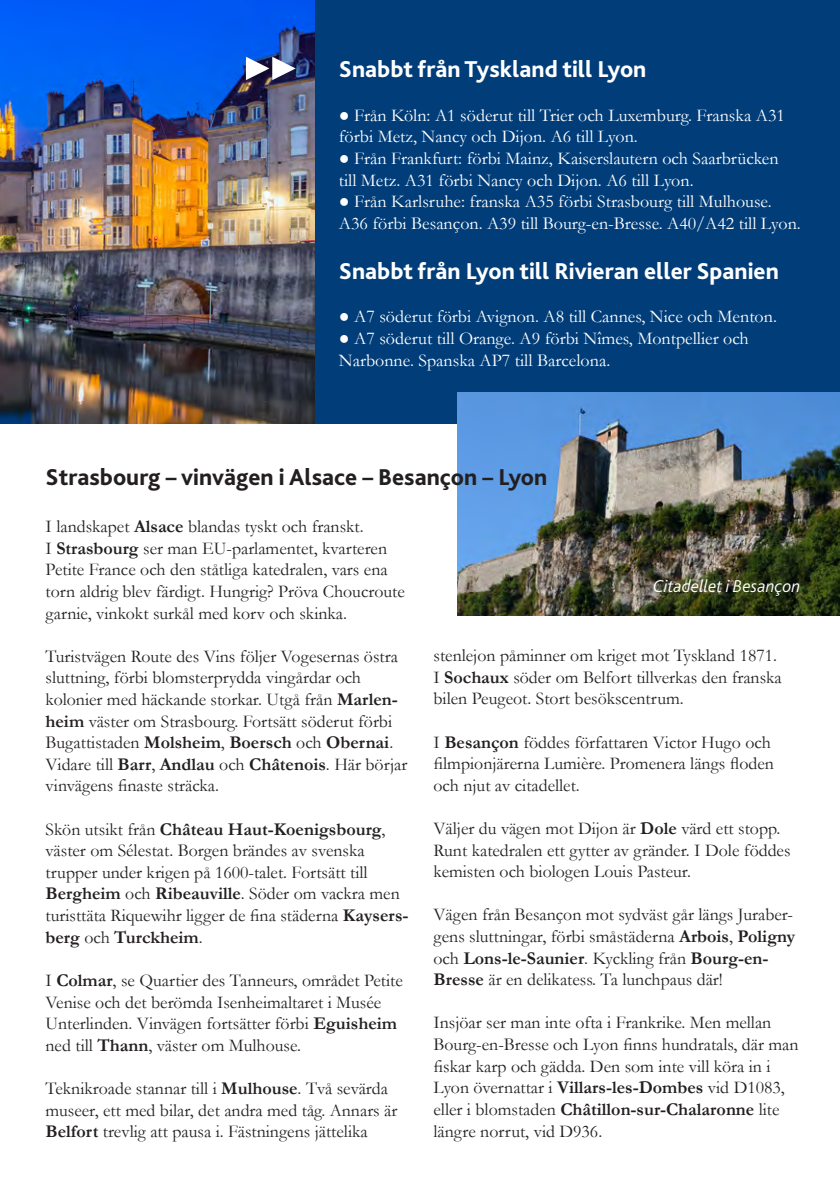
<style>
.page{position:relative;width:840px;height:1191px;background:#fff}
.page>*{position:absolute;margin:0;border:0;box-sizing:border-box;transform-origin:0 0}
.t1{font:800 24px "Bliss 2";color:#fff}
.t2{font:800 24px "Bliss 2";color:#231f20}
.t3{font:18px/21.6px "Garamond";color:#231f20}
.t4{font:18px/21.6px "Garamond";color:#fff}
.t5{font:italic 300 18px "Bliss 2";color:#fff}
.s1{font-weight:700}
</style>
<div class="page">
<img style="left:0;top:0;width:315px;height:424px">
<div style="left:315px;top:0;width:524px;height:424px;background:#003d79"></div>
<img style="left:457px;top:392px;width:382px;height:223px">
<svg style="left:246px;top:57px;width:49px;height:23px"></svg>
<h1 class="t1" style="left:338px;top:55px;width:309px">Snabbt från Tyskland till Lyon</h1>
<p class="t4" style="left:338px;top:104px;width:447px">● Från Köln: A1 söderut till Trier och Luxemburg. Franska A31 förbi Metz, Nancy och Dijon. A6 till Lyon.</p>
<p class="t4" style="left:338px;top:147px;width:441px">● Från Frankfurt: förbi Mainz, Kaiserslautern och Saarbrücken till Metz. A31 förbi Nancy och Dijon. A6 till Lyon.</p>
<p class="t4" style="left:338px;top:190px;width:463px">● Från Karlsruhe: franska A35 förbi Strasbourg till Mulhouse.<br>A36 förbi Besançon. A39 till Bourg-en-Bresse. A40/A42 till Lyon.</p>
<h1 class="t1" style="left:338px;top:256px;width:441px">Snabbt från Lyon till Rivieran eller Spanien</h1>
<p class="t4" style="left:338px;top:305px;width:439px">● A7 söderut förbi Avignon. A8 till Cannes, Nice och Menton.</p>
<p class="t4" style="left:338px;top:327px;width:411px">● A7 söderut till Orange. A9 förbi Nîmes, Montpellier och<br>Narbonne. Spanska AP7 till Barcelona.</p>
<h1 class="t2" style="left:46px;top:462px;width:503px">Strasbourg – vinvägen i Alsace – Besançon – Lyon</h1>
<p class="t3" style="left:46px;top:515px;width:360px">I landskapet <span class="s1">Alsace</span> blandas tyskt och franskt.<br>I <span class="s1">Strasbourg</span> ser man EU-parlamentet, kvarteren Petite France och den ståtliga katedralen, vars ena torn aldrig blev färdigt. Hungrig? Pröva Choucroute garnie, vinkokt surkål med korv och skinka.</p>
<p class="t3" style="left:46px;top:645px;width:363px">Turistvägen Route des Vins följer Vogesernas östra sluttning, förbi blomsterprydda vingårdar och kolonier med häckande storkar. Utgå från <span class="s1">Marlen&shy;heim</span> väster om Strasbourg. Fortsätt söderut förbi Bugattistaden <span class="s1">Molsheim</span>, <span class="s1">Boersch</span> och <span class="s1">Obernai</span>.<br>Vidare till <span class="s1">Barr</span>, <span class="s1">Andlau</span> och <span class="s1">Châtenois</span>. Här börjar vinvägens finaste sträcka.</p>
<p class="t3" style="left:46px;top:817px;width:364px">Skön utsikt från <span class="s1">Château Haut-Koenigsbourg</span>, väster om Sélestat. Borgen brändes av svenska trupper under krigen på 1600-talet. Fortsätt till <span class="s1">Bergheim</span> och <span class="s1">Ribeauville</span>. Söder om vackra men turisttäta Riquewihr ligger de fina städerna <span class="s1">Kaysers&shy;berg</span> och <span class="s1">Turckheim</span>.</p>
<p class="t3" style="left:46px;top:969px;width:358px">I <span class="s1">Colmar</span>, se Quartier des Tanneurs, området Petite Venise och det berömda Isenheimaltaret i Musée Unterlinden. Vinvägen fortsätter förbi <span class="s1">Eguisheim </span>ned till <span class="s1">Thann</span>, väster om Mulhouse.</p>
<p class="t3" style="left:46px;top:1077px;width:353px">Teknikroade stannar till i <span class="s1">Mulhouse</span>. Två sevärda museer, ett med bilar, det andra med tåg. Annars är<br><span class="s1">Belfort</span> trevlig att pausa i. Fästningens jättelika</p>
<p class="t5" style="left:653px;top:574px;width:148px">Citadellet i Besançon</p>
<p class="t3" style="left:433px;top:644px;width:349px">stenlejon påminner om kriget mot Tyskland 1871.<br>I <span class="s1">Sochaux</span> söder om Belfort tillverkas den franska bilen Peugeot. Stort besökscentrum.</p>
<p class="t3" style="left:433px;top:730px;width:341px">I <span class="s1">Besançon</span> föddes författaren Victor Hugo och filmpionjärerna Lumière. Promenera längs floden och njut av citadellet.</p>
<p class="t3" style="left:433px;top:817px;width:358px">Väljer du vägen mot Dijon är <span class="s1">Dole</span> värd ett stopp.<br>Runt katedralen ett gytter av gränder. I Dole föddes kemisten och biologen Louis Pasteur.</p>
<p class="t3" style="left:433px;top:903px;width:363px">Vägen från Besançon mot sydväst går längs Juraber&shy;gens sluttningar, förbi småstäderna <span class="s1">Arbois</span>, <span class="s1">Poligny </span>och <span class="s1">Lons-le-Saunier</span>. Kyckling från <span class="s1">Bourg-en-Bresse</span> är en delikatess. Ta lunchpaus där!</p>
<p class="t3" style="left:433px;top:1011px;width:366px">Insjöar ser man inte ofta i Frankrike. Men mellan Bourg-en-Bresse och Lyon finns hundratals, där man fiskar karp och gädda. Den som inte vill köra in i Lyon övernattar i <span class="s1">Villars-les-Dombes</span> vid D1083, eller i blomstaden <span class="s1">Châtillon-sur-Chalaronne</span> lite längre norrut, vid D936.</p>
</div>
